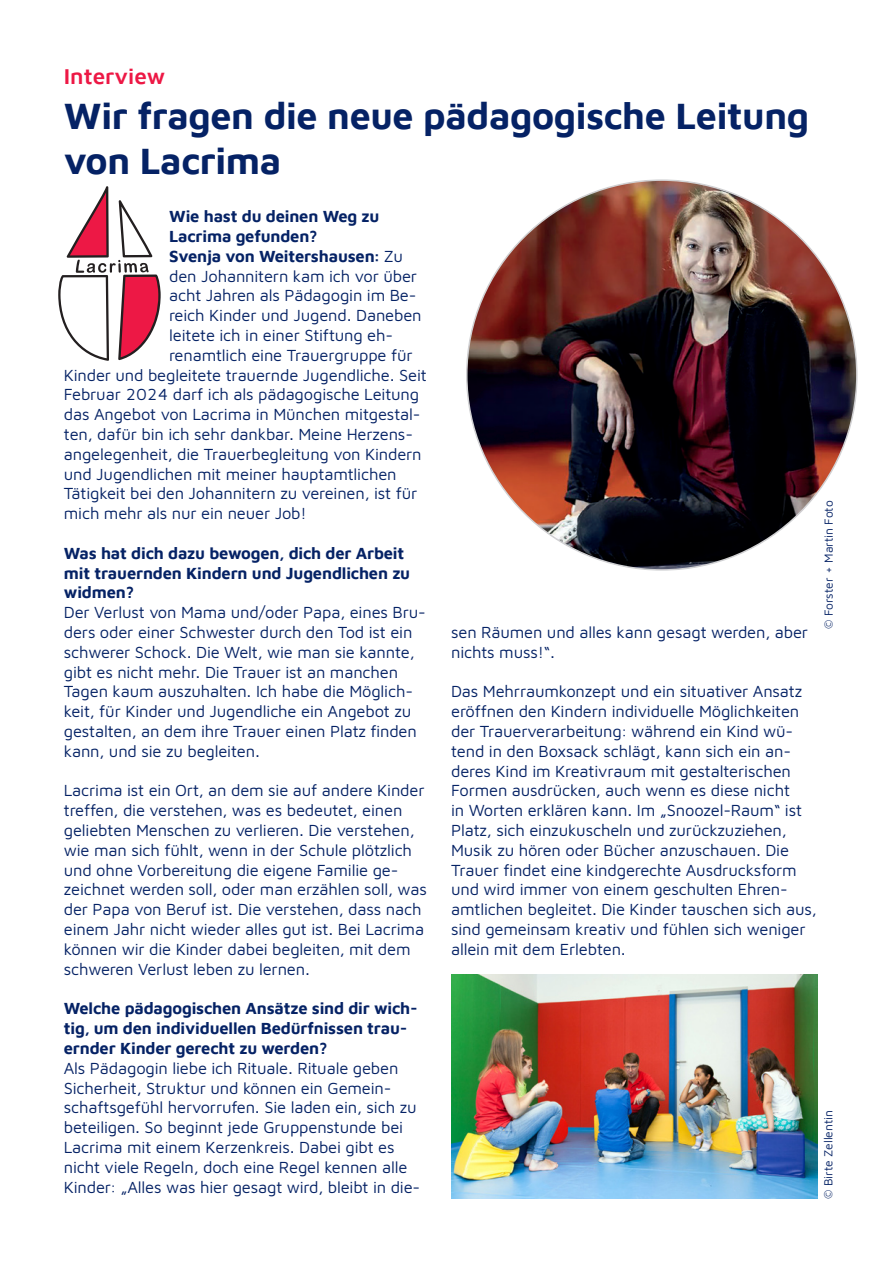
<style>
.page{position:relative;width:881px;height:1263px;background:#fff}
.page>*{position:absolute;margin:0;border:0;box-sizing:border-box;transform-origin:0 0}
.t1{font:700 37.5px/45px "Maven Johanniter";letter-spacing:-.01em;color:#052265}
.t2{font:600 22.5px "Maven Johanniter";color:#ed1845}
.t3{font:16.5px/19.8px "Maven Johanniter";letter-spacing:-.01em;color:#052265}
.t4{font:700 16.5px/19.8px "Maven Johanniter";letter-spacing:-.01em;color:#052265}
.t5{font:12px "Maven Johanniter";color:#052265}
.s1{font-weight:400}
</style>
<div class="page">
<svg style="left:58px;top:186px;width:103px;height:175px"></svg>
<img style="left:466px;top:180px;width:390px;height:390px;border-radius:195px">
<img style="left:451px;top:975px;width:365px;height:224px">
<p class="t2" style="left:64px;top:60px;width:103px">Interview</p>
<p class="t1" style="left:64px;top:90px;width:746px">Wir fragen die neue pädagogische Leitung von Lacrima</p>
<p class="t4" style="left:169px;top:205px;width:212px">Wie hast du deinen Weg zu</p>
<p class="t4" style="left:169px;top:225px;width:150px">Lacrima gefunden?</p>
<p class="t4" style="left:169px;top:245px;width:235px">Svenja von Weitershausen: <span class="s1">Zu</span></p>
<p class="t3" style="left:169px;top:265px;width:249px">den Johannitern kam ich vor über</p>
<p class="t3" style="left:169px;top:285px;width:249px">acht Jahren als Pädagogin im Be-</p>
<p class="t3" style="left:169px;top:305px;width:254px">reich Kinder und Jugend. Daneben</p>
<p class="t3" style="left:169px;top:324px;width:225px">leitete ich in einer Stiftung eh-</p>
<p class="t3" style="left:169px;top:344px;width:245px">renamtlich eine Trauergruppe für</p>
<p class="t3" style="left:64px;top:364px;width:364px">Kinder und begleitete trauernde Jugendliche. Seit</p>
<p class="t3" style="left:64px;top:384px;width:357px">Februar 2024 darf ich als pädagogische Leitung</p>
<p class="t3" style="left:64px;top:404px;width:358px">das Angebot von Lacrima in München mitgestal-</p>
<p class="t3" style="left:64px;top:423px;width:350px">ten, dafür bin ich sehr dankbar. Meine Herzens-</p>
<p class="t3" style="left:64px;top:443px;width:359px">angelegenheit, die Trauerbegleitung von Kindern</p>
<p class="t3" style="left:64px;top:463px;width:334px">und Jugendlichen mit meiner hauptamtlichen</p>
<p class="t3" style="left:64px;top:483px;width:355px">Tätigkeit bei den Johannitern zu vereinen, ist für</p>
<p class="t3" style="left:64px;top:503px;width:244px">mich mehr als nur ein neuer Job!</p>
<p class="t4" style="left:64px;top:542px;width:348px">Was hat dich dazu bewogen, dich der Arbeit mit trauernden Kindern und Jugendlichen zu widmen?</p>
<p class="t3" style="left:64px;top:602px;width:363px">Der Verlust von Mama und/oder Papa, eines Bru&shy;ders oder einer Schwester durch den Tod ist ein schwerer Schock. Die Welt, wie man sie kannte, gibt es nicht mehr. Die Trauer ist an manchen Tagen kaum auszuhalten. Ich habe die Möglich&shy;keit, für Kinder und Jugendliche ein Angebot zu gestalten, an dem ihre Trauer einen Platz finden kann, und sie zu begleiten.</p>
<p class="t3" style="left:64px;top:780px;width:364px">Lacrima ist ein Ort, an dem sie auf andere Kinder treffen, die verstehen, was es bedeutet, einen geliebten Menschen zu verlieren. Die verstehen, wie man sich fühlt, wenn in der Schule plötzlich und ohne Vorbereitung die eigene Familie ge&shy;zeichnet werden soll, oder man erzählen soll, was der Papa von Beruf ist. Die verstehen, dass nach einem Jahr nicht wieder alles gut ist. Bei Lacrima können wir die Kinder dabei begleiten, mit dem schweren Verlust leben zu lernen.</p>
<p class="t4" style="left:64px;top:997px;width:355px">Welche pädagogischen Ansätze sind dir wich&shy;tig, um den individuellen Bedürfnissen trau&shy;ernder Kinder gerecht zu werden?</p>
<p class="t3" style="left:64px;top:1057px;width:358px">Als Pädagogin liebe ich Rituale. Rituale geben Sicherheit, Struktur und können ein Gemein&shy;schaftsgefühl hervorrufen. Sie laden ein, sich zu beteiligen. So beginnt jede Gruppenstunde bei Lacrima mit einem Kerzenkreis. Dabei gibt es nicht viele Regeln, doch eine Regel kennen alle Kinder: „Alles was hier gesagt wird, bleibt in die-</p>
<p class="t3" style="left:451px;top:621px;width:358px">sen Räumen und alles kann gesagt werden, aber nichts muss!“.</p>
<p class="t3" style="left:451px;top:681px;width:367px">Das Mehrraumkonzept und ein situativer Ansatz eröffnen den Kindern individuelle Möglichkeiten der Trauerverarbeitung: während ein Kind wü&shy;tend in den Boxsack schlägt, kann sich ein an&shy;deres Kind im Kreativraum mit gestalterischen Formen ausdrücken, auch wenn es diese nicht<br>in Worten erklären kann. Im „Snoozel-Raum“ ist Platz, sich einzukuscheln und zurückzuziehen, Musik zu hören oder Bücher anzuschauen. Die Trauer findet eine kindgerechte Ausdrucksform und wird immer von einem geschulten Ehren&shy;amtlichen begleitet. Die Kinder tauschen sich aus, sind gemeinsam kreativ und fühlen sich weniger allein mit dem Erlebten.</p>
<p class="t5" style="left:820px;top:629px;width:130px;rotate:-90deg">© Forster + Martin Foto</p>
<p class="t5" style="left:819px;top:1199px;width:91px;rotate:-90deg">© Birte Zellentin</p>
</div>
